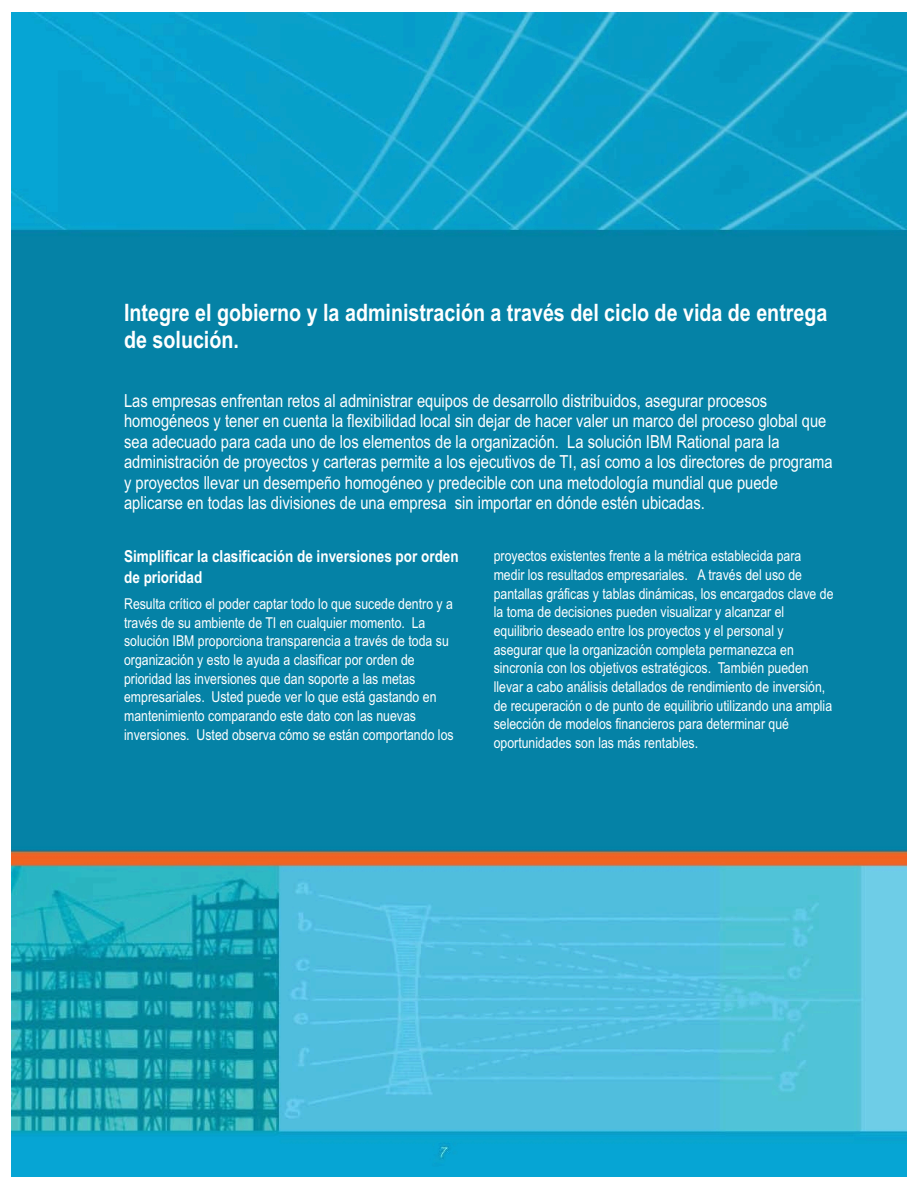
<style>
.page{position:relative;width:918px;height:1188px;background:#fff}
.page>*{position:absolute;margin:0;border:0;box-sizing:border-box;transform-origin:0 0}
.t1{font:700 24px/27.5px "Arial Narrow";color:#fff}
.t2{font:18px/20.4px "Arial Narrow";color:#fff}
.t3{font:700 16.5px/20.7px "Arial Narrow";color:#fff}
.t4{font:15px/18.8px "Arial Narrow";color:#fff}
</style>
<div class="page">
<img style="left:12px;top:12px;width:894px;height:1165px">
<h1 class="t1" style="left:124px;top:301px;width:705px">Integre el gobierno y la administración a través del ciclo de vida de entrega de solución.</h1>
<p class="t2" style="left:124px;top:392px;width:710px">Las empresas enfrentan retos al administrar equipos de desarrollo distribuidos, asegurar procesos homogéneos y tener en cuenta la flexibilidad local sin dejar de hacer valer un marco del proceso global que sea adecuado para cada uno de los elementos de la organización. La solución IBM Rational para la administración de proyectos y carteras permite a los ejecutivos de TI, así como a los directores de programa y proyectos llevar un desempeño homogéneo y predecible con una metodología mundial que puede aplicarse en todas las divisiones de una empresa sin importar en dónde estén ubicadas.</p>
<p class="t3" style="left:124px;top:548px;width:336px">Simplificar la clasificación de inversiones por orden de prioridad</p>
<p class="t4" style="left:124px;top:596px;width:331px">Resulta crítico el poder captar todo lo que sucede dentro y a través de su ambiente de TI en cualquier momento. La solución IBM proporciona transparencia a través de toda su organización y esto le ayuda a clasificar por orden de prioridad las inversiones que dan soporte a las metas empresariales. Usted puede ver lo que está gastando en mantenimiento comparando este dato con las nuevas inversiones. Usted observa cómo se están comportando los</p>
<p class="t4" style="left:494px;top:548px;width:341px">proyectos existentes frente a la métrica establecida para medir los resultados empresariales. A través del uso de pantallas gráficas y tablas dinámicas, los encargados clave de la toma de decisiones pueden visualizar y alcanzar el equilibrio deseado entre los proyectos y el personal y asegurar que la organización completa permanezca en sincronía con los objetivos estratégicos. También pueden llevar a cabo análisis detallados de rendimiento de inversión, de recuperación o de punto de equilibrio utilizando una amplia selección de modelos financieros para determinar qué oportunidades son las más rentables.</p>
</div>
